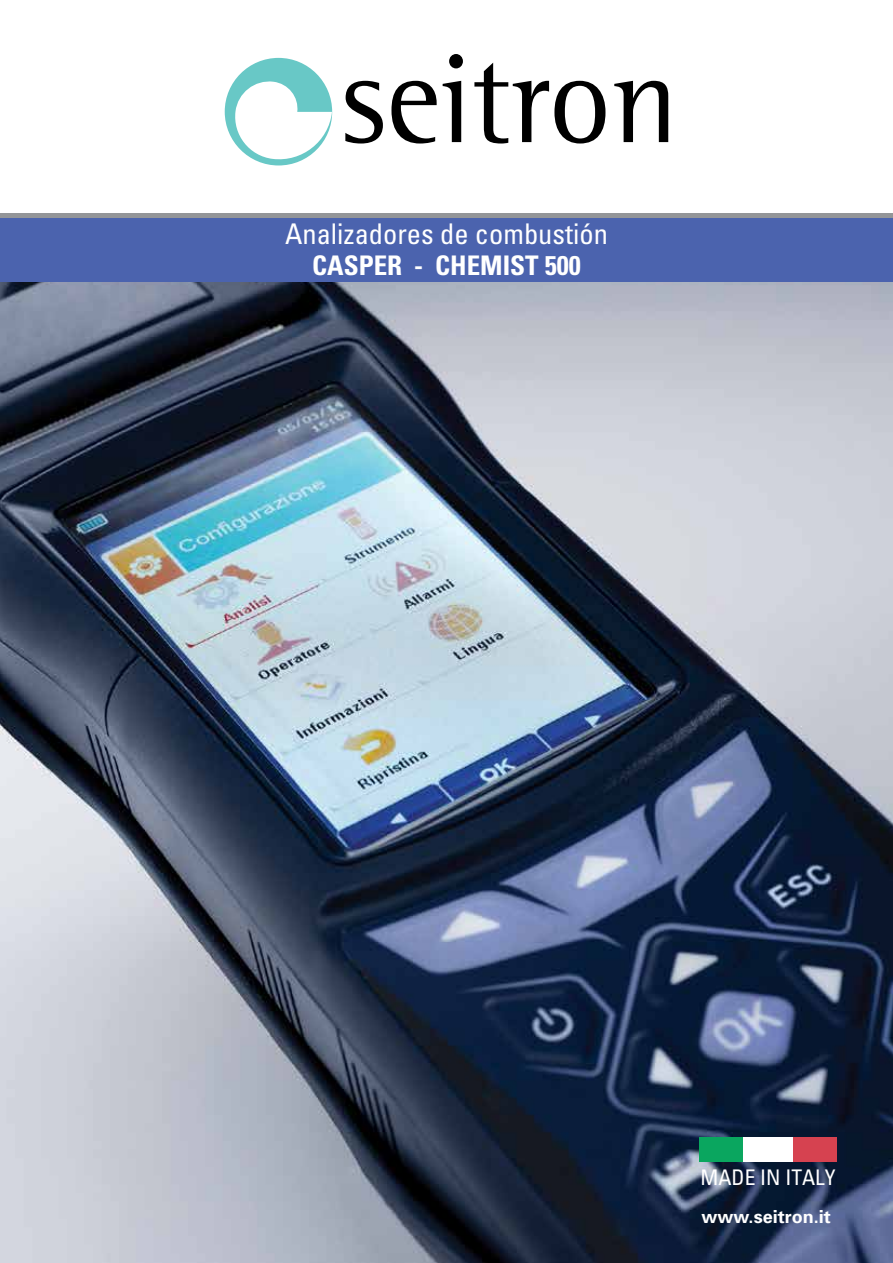
<style>
.page{position:relative;width:893px;height:1263px;background:#fff}
.page>*{position:absolute;margin:0;border:0;box-sizing:border-box;transform-origin:0 0}
.t1{font:condensed 28.5px "Univers";color:#fff}
.t2{font:700 condensed 27px "Univers";color:#fff}
.t3{font:21.6px "Uni Seitron";color:#fff}
.t4{font:700 18px "Univers";color:#fff}
</style>
<div class="page">
<img style="left:0;top:281px;width:893px;height:982px">
<div style="left:0;top:213px;width:893px;height:5px;background:#939598"></div>
<div style="left:0;top:218px;width:893px;height:63px;background:#4b63ae"></div>
<svg style="left:225px;top:58px;width:107px;height:107px"></svg>
<svg style="left:345px;top:81px;width:38px;height:63px"></svg>
<svg style="left:391px;top:81px;width:46px;height:63px"></svg>
<svg style="left:443px;top:54px;width:20px;height:88px"></svg>
<svg style="left:474px;top:63px;width:131px;height:81px"></svg>
<svg style="left:614px;top:81px;width:54px;height:61px"></svg>
<div style="left:699px;top:1137px;width:44px;height:25px;background:#0aa65f"></div>
<div style="left:793px;top:1137px;width:44px;height:25px;background:#d64250"></div>
<div style="left:743px;top:1137px;width:50px;height:25px;background:#fff"></div>
<p class="t1" style="left:285px;top:216px;width:324px">Analizadores de combustión</p>
<p class="t2" style="left:312px;top:248px;width:270px">CASPER - CHEMIST 500</p>
<p class="t3" style="left:700px;top:1162px;width:137px">MADE IN ITALY</p>
<p class="t4" style="left:702px;top:1206px;width:131px">www.seitron.it</p>
</div>
